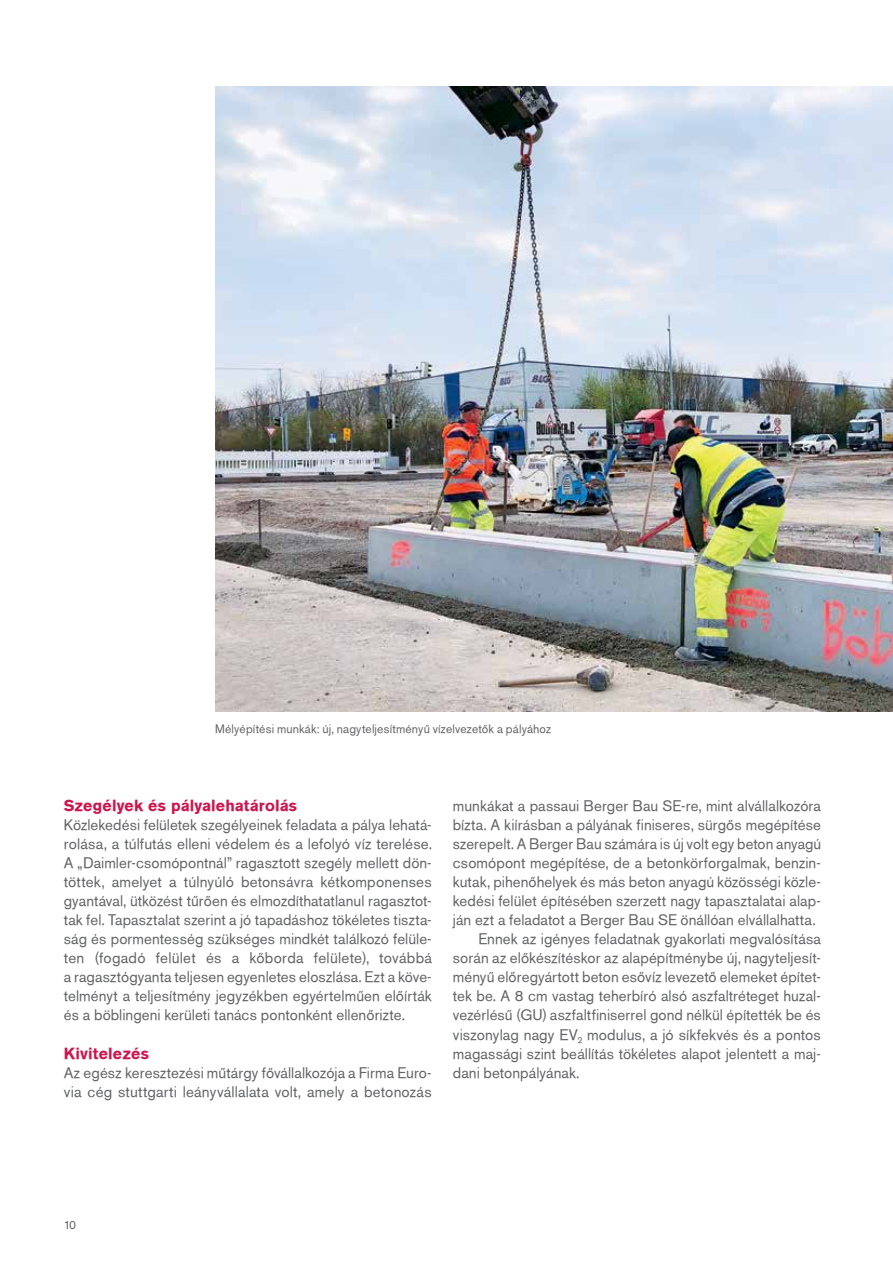
<style>
.page{position:relative;width:893px;height:1263px;background:#fff}
.page>*{position:absolute;margin:0;border:0;box-sizing:border-box;transform-origin:0 0}
.t1{font:700 15.75px "Akzidenz Grotesk PFL";letter-spacing:.015em;color:#ce154d}
.t2{font:15px/19px "Akzidenz Grotesk PFL";letter-spacing:.025em;color:#636466;text-align:justify}
.t3{font:12px "Akzidenz Grotesk PFL";letter-spacing:.035em;color:#636466}
</style>
<div class="page">
<img style="left:215px;top:87px;width:678px;height:624px">
<p class="t3" style="left:215px;top:721px;width:337px">Mélyépítési munkák: új, nagyteljesítményű vízelvezetők a pályához</p>
<p class="t1" style="left:64px;top:795px;width:235px">Szegélyek és pályalehatárolás</p>
<p class="t2" style="left:64px;top:815px;width:369px">Közlekedési felületek szegélyeinek feladata a pálya lehatá&shy;rolása, a túlfutás elleni védelem és a lefolyó víz terelése.<br>A „Daimler-csomópontnál” ragasztott szegély mellett dön&shy;töttek, amelyet a túlnyúló betonsávra kétkomponenses gyantával, ütközést tűrően és elmozdíthatatlanul ragasztot&shy;tak fel. Tapasztalat szerint a jó tapadáshoz tökéletes tiszta&shy;ság és pormentesség szükséges mindkét találkozó felüle&shy;ten (fogadó felület és a kőborda felülete), továbbá a ragasztógyanta teljesen egyenletes eloszlása. Ezt a köve&shy;telményt a teljesítmény jegyzékben egyértelműen előírták és a böblingeni kerületi tanács pontonként ellenőrizte.</p>
<p class="t1" style="left:64px;top:1043px;width:87px">Kivitelezés</p>
<p class="t2" style="left:64px;top:1063px;width:369px">Az egész keresztezési műtárgy fővállalkozója a Firma Euro&shy;via cég stuttgarti leányvállalata volt, amely a betonozás</p>
<p class="t2" style="left:453px;top:796px;width:369px">munkákat a passaui Berger Bau SE-re, mint alvállalkozóra</p>
<p class="t2" style="left:453px;top:815px;width:369px">bízta. A kiírásban a pályának finiseres, sürgős megépítése</p>
<p class="t2" style="left:453px;top:834px;width:369px">szerepelt. A Berger Bau számára is új volt egy beton anyagú</p>
<p class="t2" style="left:453px;top:853px;width:369px">csomópont megépítése, de a betonkörforgalmak, benzin-</p>
<p class="t2" style="left:453px;top:872px;width:369px">kutak, pihenőhelyek és más beton anyagú közösségi közle-</p>
<p class="t2" style="left:453px;top:891px;width:369px">kedési felület építésében szerzett nagy tapasztalatai alap-</p>
<p class="t2" style="left:453px;top:910px;width:364px">ján ezt a feladatot a Berger Bau SE önállóan elvállalhatta.</p>
<p class="t2" style="left:478px;top:929px;width:344px">Ennek az igényes feladatnak gyakorlati megvalósítása</p>
<p class="t2" style="left:453px;top:948px;width:369px">során az előkészítéskor az alapépítménybe új, nagyteljesít-</p>
<p class="t2" style="left:453px;top:968px;width:369px">ményű előregyártott beton esővíz levezető elemeket építet-</p>
<p class="t2" style="left:453px;top:987px;width:369px">tek be. A 8 cm vastag teherbíró alsó aszfaltréteget huzal-</p>
<p class="t2" style="left:453px;top:1006px;width:369px">vezérlésű (GU) aszfaltfiniserrel gond nélkül építették be és</p>
<p class="t2" style="left:453px;top:1025px;width:369px">viszonylag nagy EV<sub>2</sub> modulus, a jó síkfekvés és a pontos</p>
<p class="t2" style="left:453px;top:1044px;width:369px">magassági szint beállítás tökéletes alapot jelentett a maj-</p>
<p class="t2" style="left:453px;top:1063px;width:128px">dani betonpályának.</p>
<p class="t3" style="left:64px;top:1217px;width:14px">10</p>
</div>
